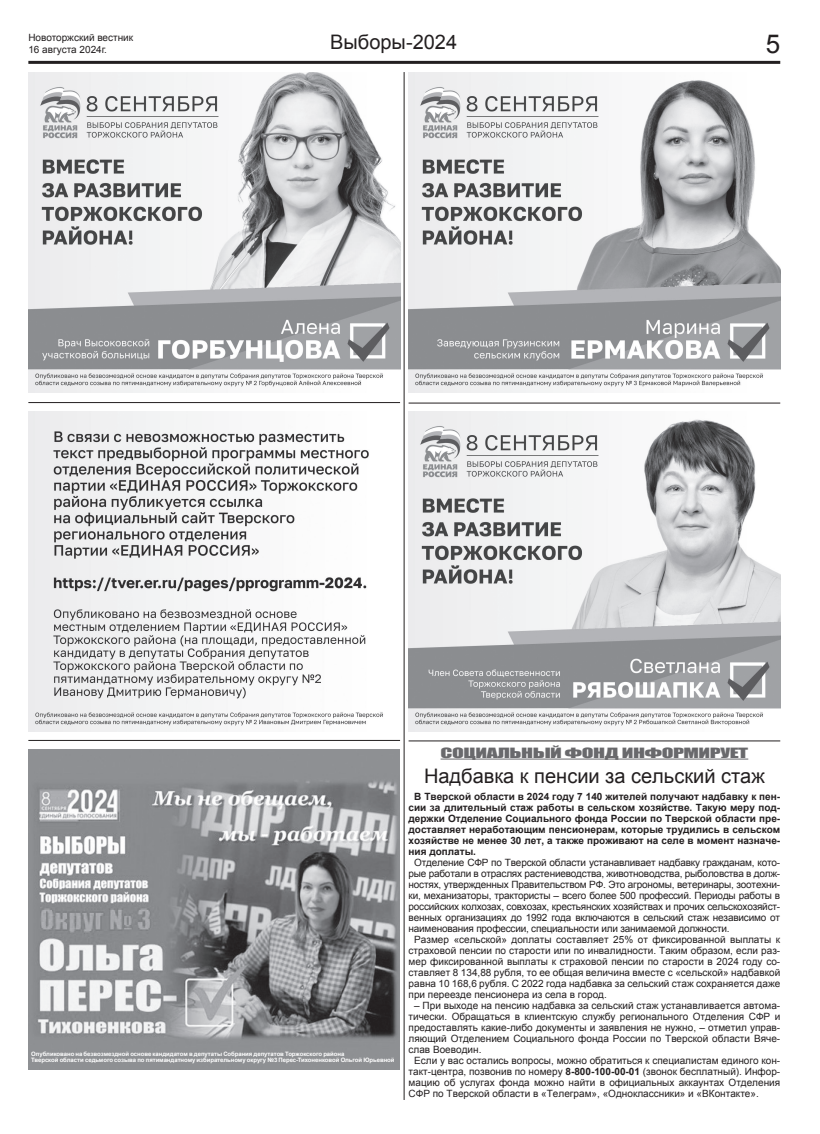
<style>
.page{position:relative;width:820px;height:1134px;background:#fff}
.page>*{position:absolute;margin:0;border:0;box-sizing:border-box;transform-origin:0 0}
.t1{font:26px "Arial";color:#231f20}
.t2{font:20px "Arial";color:#231f20}
.t3{font:13px "Impact";letter-spacing:-.02em;color:#69696c;scale:1.67 1}
.t4{font:10px/12px "Arial";color:#231f20}
.t5{font:10px "Arial";letter-spacing:-.02em;color:#231f20}
.t6{font:700 10px "Arial";color:#231f20}
.t7{font:700 6px/6px "Arial";letter-spacing:-.01em;color:#fff}
.s1{font-weight:700}
</style>
<div class="page">
<hr style="left:28px;top:61px;width:752px;height:3px;background:#231f20">
<hr style="left:403px;top:72px;width:1px;height:1028px;background:#231f20">
<img style="left:28px;top:72px;width:372px;height:320px">
<img style="left:408px;top:72px;width:372px;height:320px">
<img style="left:28px;top:411px;width:355px;height:320px">
<img style="left:408px;top:411px;width:372px;height:320px">
<img style="left:28px;top:749px;width:372px;height:321px">
<hr style="left:28px;top:402px;width:372px;height:1px;background:#231f20">
<hr style="left:408px;top:403px;width:372px;height:1px;background:#231f20">
<hr style="left:28px;top:740px;width:372px;height:1px;background:#231f20">
<hr style="left:408px;top:740px;width:372px;height:1px;background:#231f20">
<hr style="left:440px;top:759px;width:308px;height:1px;background:#69696c">
<p class="t4" style="left:28px;top:32px;width:106px">Новоторжский вестник<br>16 августа 2024г.</p>
<p class="t2" style="left:330px;top:28px;width:128px">Выборы-2024</p>
<p class="t1" style="left:765px;top:26px;width:16px">5</p>
<p class="t3" style="left:440px;top:742px;width:186px">СОЦИАЛЬНЫЙ ФОНД ИНФОРМИРУЕТ</p>
<p class="t7" style="left:31px;top:1051px;width:365px">Опубликовано на безвозмездной основе кандидатом в депутаты Собрания депутатов Торжокского района<br>Тверской области седьмого созыва по пятимандатному избирательному округу №3 Перес-Тихоненковой Ольгой Юрьевной</p>
<p class="t2" style="left:424px;top:762px;width:342px">Надбавка к пенсии за сельский стаж</p>
<p class="t6" style="left:414px;top:789px;width:367px">В Тверской области в 2024 году 7 140 жителей получают надбавку к пен-</p>
<p class="t6" style="left:408px;top:800px;width:373px">сии за длительный стаж работы в сельском хозяйстве. Такую меру под-</p>
<p class="t6" style="left:408px;top:811px;width:373px">держки Отделение Социального фонда России по Тверской области пре-</p>
<p class="t6" style="left:408px;top:822px;width:373px">доставляет неработающим пенсионерам, которые трудились в сельском</p>
<p class="t6" style="left:408px;top:833px;width:373px">хозяйстве не менее 30 лет, а также проживают на селе в момент назначе-</p>
<p class="t6" style="left:408px;top:844px;width:69px">ния доплаты.</p>
<p class="t5" style="left:414px;top:855px;width:367px">Отделение СФР по Тверской области устанавливает надбавку гражданам, кото-</p>
<p class="t5" style="left:408px;top:866px;width:373px">рые работали в отраслях растениеводства, животноводства, рыболовства в долж-</p>
<p class="t5" style="left:408px;top:877px;width:373px">ностях, утвержденных Правительством РФ. Это агрономы, ветеринары, зоотехни-</p>
<p class="t5" style="left:408px;top:888px;width:373px">ки, механизаторы, трактористы – всего более 500 профессий. Периоды работы в</p>
<p class="t5" style="left:408px;top:899px;width:373px">российских колхозах, совхозах, крестьянских хозяйствах и прочих сельскохозяйст-</p>
<p class="t5" style="left:408px;top:910px;width:373px">венных организациях до 1992 года включаются в сельский стаж независимо от</p>
<p class="t5" style="left:408px;top:921px;width:322px">наименования профессии, специальности или занимаемой должности.</p>
<p class="t4" style="left:414px;top:933px;width:367px">Размер «сельской» доплаты составляет 25% от фиксированной выплаты к</p>
<p class="t4" style="left:408px;top:944px;width:373px">страховой пенсии по старости или по инвалидности. Таким образом, если раз-</p>
<p class="t4" style="left:408px;top:955px;width:373px">мер фиксированной выплаты к страховой пенсии по старости в 2024 году со-</p>
<p class="t4" style="left:408px;top:966px;width:373px">ставляет 8 134,88 рубля, то ее общая величина вместе с «сельской» надбавкой</p>
<p class="t4" style="left:408px;top:977px;width:373px">равна 10 168,6 рубля. С 2022 года надбавка за сельский стаж сохраняется даже</p>
<p class="t4" style="left:408px;top:988px;width:200px">при переезде пенсионера из села в город.</p>
<p class="t4" style="left:414px;top:999px;width:367px">– При выходе на пенсию надбавка за сельский стаж устанавливается автома-</p>
<p class="t4" style="left:408px;top:1010px;width:373px">тически. Обращаться в клиентскую службу регионального Отделения СФР и</p>
<p class="t4" style="left:408px;top:1021px;width:373px">предоставлять какие-либо документы и заявления не нужно, – отметил управ-</p>
<p class="t4" style="left:408px;top:1032px;width:373px">ляющий Отделением Социального фонда России по Тверской области Вяче-</p>
<p class="t4" style="left:408px;top:1043px;width:74px">слав Воеводин.</p>
<p class="t4" style="left:414px;top:1054px;width:367px">Если у вас остались вопросы, можно обратиться к специалистам единого кон-</p>
<p class="t4" style="left:408px;top:1065px;width:373px">такт-центра, позвонив по номеру <span class="s1">8-800-100-00-01</span> (звонок бесплатный). Инфор-</p>
<p class="t4" style="left:408px;top:1076px;width:373px">мацию об услугах фонда можно найти в официальных аккаунтах Отделения</p>
<p class="t4" style="left:408px;top:1087px;width:351px">СФР по Тверской области в «Телеграм», «Одноклассники» и «ВКонтакте».</p>
</div>
